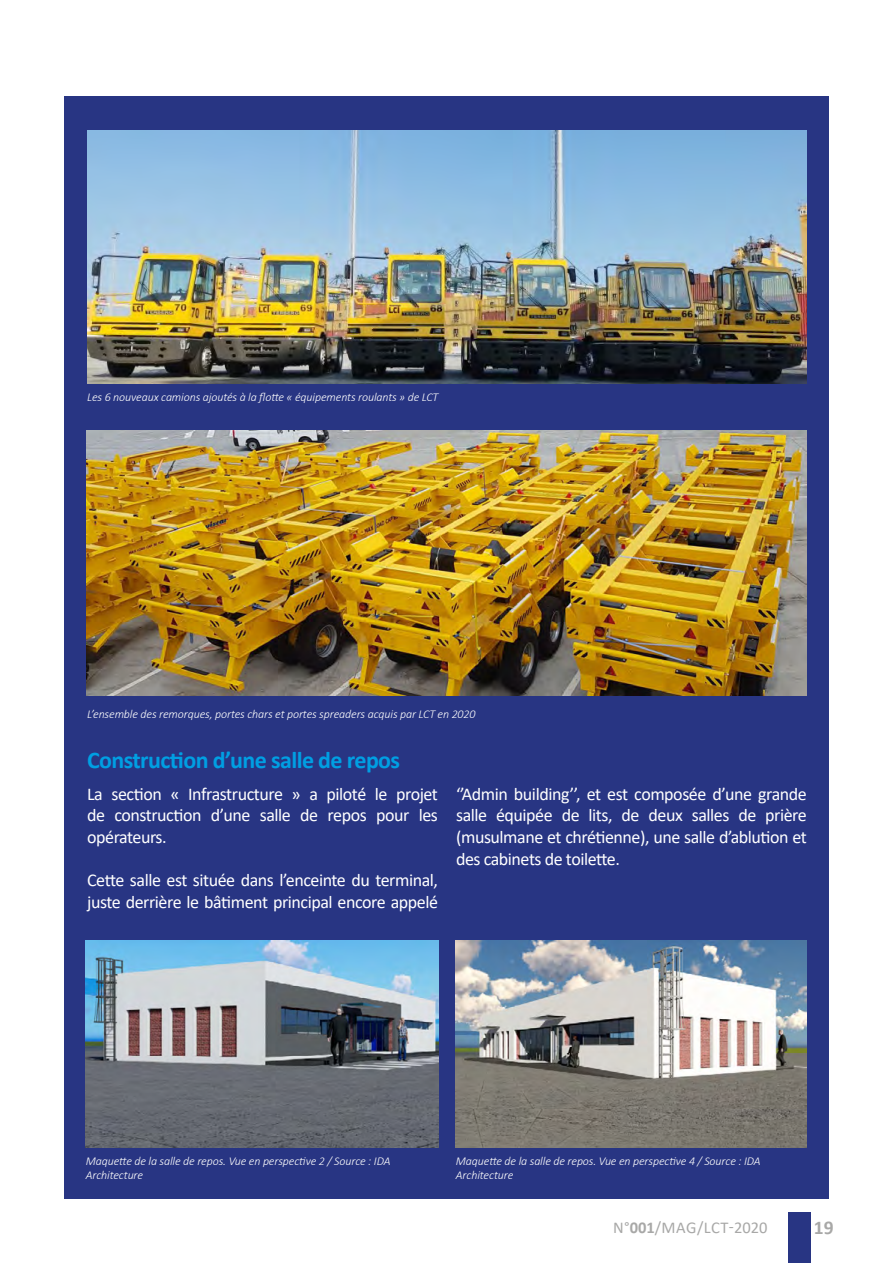
<style>
.page{position:relative;width:893px;height:1263px;background:#fff}
.page>*{position:absolute;margin:0;border:0;box-sizing:border-box;transform-origin:0 0}
.t1{font:700 24px "Calibri";letter-spacing:-.025em;color:#009fe3}
.t2{font:700 19.5px "Calibri";color:#a8a8a7}
.t3{font:18px/21.6px "Calibri";letter-spacing:-.025em;color:#fff;text-align:justify}
.t4{font:16.5px "Calibri";letter-spacing:.03em;color:#a8a8a7}
.t5{font:italic 300 12px/14.4px "Calibri";letter-spacing:-.01em;color:#fff}
.s1{font-weight:700}
</style>
<div class="page">
<div style="left:788px;top:1212px;width:23px;height:51px;background:#283583"></div>
<div style="left:64px;top:96px;width:764px;height:1102px;background:#283583"></div>
<img style="left:87px;top:130px;width:720px;height:254px">
<img style="left:86px;top:430px;width:721px;height:266px">
<img style="left:86px;top:940px;width:352px;height:207px">
<img style="left:456px;top:940px;width:351px;height:170px">
<img style="left:456px;top:1110px;width:351px;height:37px">
<p class="t5" style="left:87px;top:390px;width:353px">Les 6 nouveaux camions ajoutés à la flotte « équipements roulants » de LCT</p>
<p class="t5" style="left:87px;top:707px;width:390px">L’ensemble des remorques, portes chars et portes spreaders acquis par LCT en 2020</p>
<h1 class="t1" style="left:87px;top:743px;width:314px">Construction d’une salle de repos</h1>
<p class="t3" style="left:87px;top:783px;width:352px">La section « Infrastructure » a piloté le projet de construction d’une salle de repos pour les opérateurs.</p>
<p class="t3" style="left:87px;top:869px;width:352px">Cette salle est située dans l’enceinte du terminal, juste derrière le bâtiment principal encore appelé</p>
<p class="t3" style="left:456px;top:783px;width:352px">‘’Admin building’’, et est composée d’une grande salle équipée de lits, de deux salles de prière (musulmane et chrétienne), une salle d’ablution et des cabinets de toilette.</p>
<p class="t5" style="left:86px;top:1153px;width:306px">Maquette de la salle de repos. Vue en perspective 2 / Source : IDA<br>Architecture</p>
<p class="t5" style="left:456px;top:1153px;width:306px">Maquette de la salle de repos. Vue en perspective 4 / Source : IDA<br>Architecture</p>
<p class="t4" style="left:613px;top:1216px;width:156px">N°<span class="s1">001</span>/MAG/LCT-2020</p>
<p class="t2" style="left:814px;top:1213px;width:21px">19</p>
</div>
